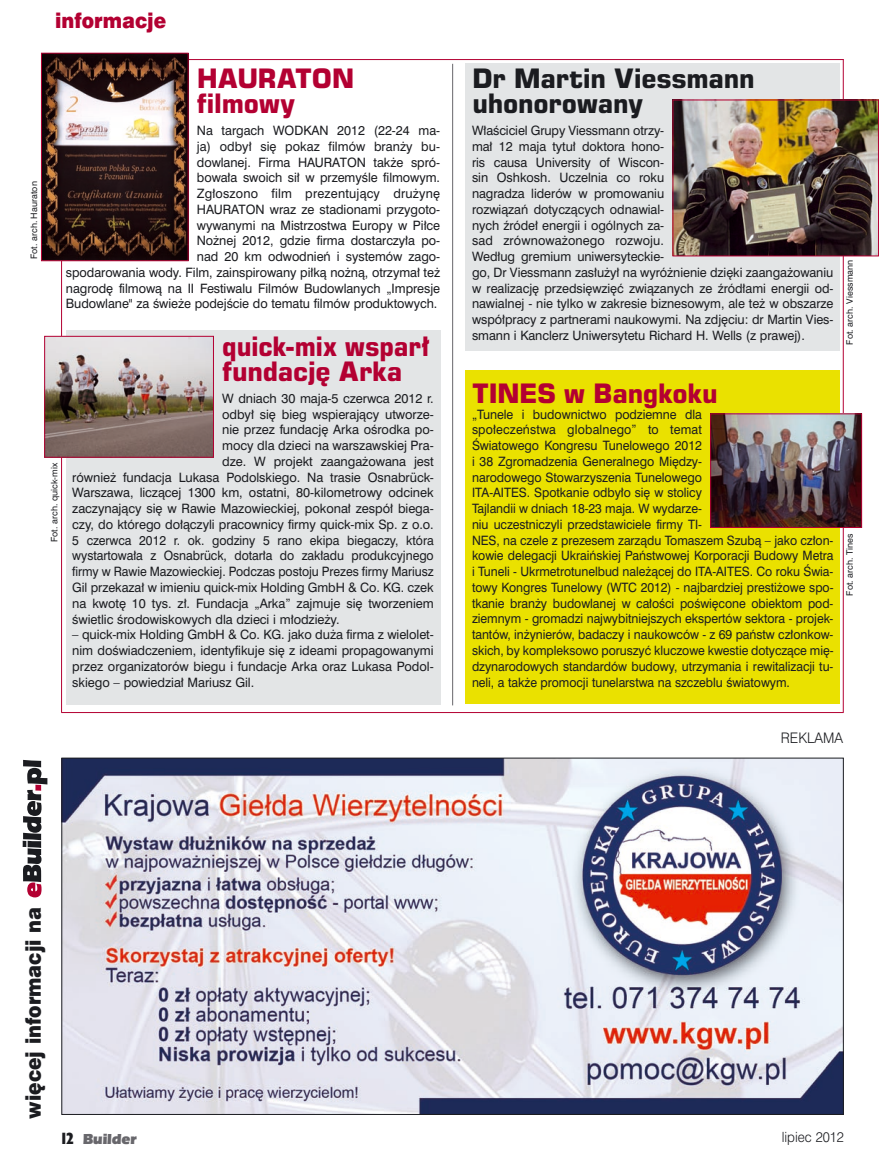
<style>
.page{position:relative;width:893px;height:1170px;background:#fff}
.page>*{position:absolute;margin:0;border:0;box-sizing:border-box;transform-origin:0 0}
.t1{font:700 24.75px/25.5px "Square 721 PL";letter-spacing:-.02em;color:#b30032}
.t2{font:700 24.75px/25.5px "Square 721 PL";letter-spacing:-.02em;color:#1b1c20}
.t3{font:700 24.75px/25.5px "Square 721 PL";letter-spacing:-.02em;color:#b30032;scale:.95 1}
.t4{font:19.5px "Swis 721 Blk PL";color:#1b1c20;scale:.9 1}
.t5{font:19.5px "Swis 721 Blk PL";color:#b30032;scale:.9 1}
.t6{font:15px "Eras Itc PEE Ultr";letter-spacing:.025em;color:#68676c;scale:.96 1}
.t7{font:13.5px "Swis 721 Lt PL";color:#1b1c20;scale:.96 1}
.t8{font:13.05px "Swis 721 Lt PL";color:#1b1c20;scale:.95 1}
.t9{font:12px/15.8px "Swis 721 PL";letter-spacing:-.005em;color:#1b1c20;text-align:right}
.t10{font:12px/15.8px "Swis 721 PL";letter-spacing:-.005em;color:#1b1c20;scale:.96 1}
.t11{font:12px "Swis 721 PL";letter-spacing:-.005em;color:#1b1c20;scale:.95 1}
.t12{font:8.25px "Swis 721 PL";letter-spacing:.01em;color:#1b1c20}
.s1{font-family:"Humanst 521 X Bd Cn PL";color:#1b1c20}
</style>
<div class="page">
<svg style="left:23px;top:759px;width:24px;height:138px"></svg>
<hr style="left:61px;top:59px;width:1px;height:653px;background:#b30032">
<hr style="left:843px;top:59px;width:1px;height:653px;background:#b30032">
<hr style="left:61px;top:712px;width:783px;height:1px;background:#b30032">
<hr style="left:61px;top:59px;width:783px;height:1px;background:#b30032">
<img style="left:64px;top:759px;width:778px;height:353px">
<div style="left:466px;top:370px;width:374px;height:334px;background:#eae100"></div>
<div style="left:466px;top:64px;width:374px;height:287px;background:#e3e5e6"></div>
<hr style="left:452px;top:64px;width:1px;height:641px;background:#68676c">
<img style="left:43px;top:55px;width:143px;height:204px">
<div style="left:41px;top:53px;width:147px;height:208px;border:1px solid #b30032"></div>
<img style="left:675px;top:102px;width:202px;height:152px">
<img style="left:712px;top:415px;width:148px;height:110px">
<div style="left:710px;top:413px;width:152px;height:114px;border:1px solid #b30032"></div>
<div style="left:66px;top:331px;width:374px;height:374px;background:#e3e5e6"></div>
<img style="left:46px;top:338px;width:166px;height:117px">
<div style="left:44px;top:336px;width:170px;height:121px;border:1px solid #b30032"></div>
<h2 class="t5" style="left:55px;top:7px;width:125px">informacje</h2>
<p class="t12" style="left:29px;top:259px;width:79px;rotate:-90deg">Fot. arch. Hauraton</p>
<h1 class="t1" style="left:197px;top:65px;width:159px">HAURATON filmowy</h1>
<p class="t9" style="left:66px;top:122px;width:376px">Na targach WODKAN 2012 (22-24 ma-<br>ja) odbył się pokaz filmów branży bu-<br>dowlanej. Firma HAURATON także spró-<br>bowała swoich sił w przemyśle filmowym.<br>Zgłoszono film prezentujący drużynę<br>HAURATON wraz ze stadionami przygoto-<br>wywanymi na Mistrzostwa Europy w Piłce<br>Nożnej 2012, gdzie firma dostarczyła po-<br>nad 20 km odwodnień i systemów zago-<br>spodarowania wody. Film, zainspirowany piłką nożną, otrzymał też nagrodę filmową na II Festiwalu Filmów Budowlanych „Impresje Budowlane" za świeże podejście do tematu filmów produktowych.</p>
<p class="t12" style="left:49px;top:542px;width:81px;rotate:-90deg">Fot. arch. quick-mix</p>
<h1 class="t3" style="left:222px;top:333px;width:220px">quick-mix wsparł fundację Arka</h1>
<p class="t9" style="left:222px;top:390px;width:213px">W dniach 30 maja-5 czerwca 2012 r.</p>
<p class="t9" style="left:222px;top:406px;width:213px">odbył się bieg wspierający utworze-</p>
<p class="t9" style="left:222px;top:422px;width:213px">nie przez fundację Arka ośrodka po-</p>
<p class="t9" style="left:222px;top:437px;width:213px">mocy dla dzieci na warszawskiej Pra-</p>
<p class="t9" style="left:222px;top:453px;width:213px">dze. W projekt zaangażowana jest</p>
<p class="t9" style="left:72px;top:469px;width:363px">również fundacja Lukasa Podolskiego. Na trasie Osnabrück-</p>
<p class="t9" style="left:72px;top:485px;width:363px">Warszawa, liczącej 1300 km, ostatni, 80-kilometrowy odcinek</p>
<p class="t9" style="left:72px;top:500px;width:363px">zaczynający się w Rawie Mazowieckiej, pokonał zespół biega-</p>
<p class="t9" style="left:72px;top:516px;width:363px">czy, do którego dołączyli pracownicy firmy quick-mix Sp. z o.o.</p>
<p class="t11" style="left:72px;top:532px;width:382px">5 czerwca 2012 r. ok. godziny 5 rano ekipa biegaczy, która</p>
<p class="t11" style="left:72px;top:548px;width:382px">wystartowała z Osnabrück, dotarła do zakładu produkcyjnego</p>
<p class="t11" style="left:72px;top:563px;width:382px">firmy w Rawie Mazowieckiej. Podczas postoju Prezes firmy Mariusz</p>
<p class="t9" style="left:72px;top:579px;width:363px">Gil przekazał w imieniu quick-mix Holding GmbH &amp; Co. KG. czek</p>
<p class="t9" style="left:72px;top:595px;width:363px">na kwotę 10 tys. zł. Fundacja „Arka” zajmuje się tworzeniem</p>
<p class="t9" style="left:72px;top:611px;width:269px">świetlic środowiskowych dla dzieci i młodzieży.</p>
<p class="t9" style="left:72px;top:626px;width:363px;text-align:justify">– quick-mix Holding GmbH &amp; Co. KG. jako duża firma z wielolet&shy;nim doświadczeniem, identyfikuje się z ideami propagowanymi przez organizatorów biegu i fundacje Arka oraz Lukasa Podol&shy;skiego – powiedział Mariusz Gil.</p>
<h1 class="t2" style="left:472px;top:65px;width:285px">Dr Martin Viessmann uhonorowany</h1>
<p class="t9" style="left:472px;top:122px;width:363px;text-align:left">Właściciel Grupy Viessmann otrzy-<br>mał 12 maja tytuł doktora hono-<br>ris causa University of Wiscon-<br>sin Oshkosh. Uczelnia co roku<br>nagradza liderów w promowaniu<br>rozwiązań dotyczących odnawial-<br>nych źródeł energii i ogólnych za-<br>sad zrównoważonego rozwoju.<br>Według gremium uniwersyteckie-<br>go, Dr Viessmann zasłużył na wyróżnienie dzięki zaangażowaniu w realizację przedsięwzięć związanych ze źródłami energii od&shy;nawialnej - nie tylko w zakresie biznesowym, ale też w obszarze współpracy z partnerami naukowymi. Na zdjęciu: dr Martin Vies&shy;smann i Kanclerz Uniwersytetu Richard H. Wells (z prawej).</p>
<p class="t12" style="left:844px;top:344px;width:86px;rotate:-90deg">Fot. arch. Viessmann</p>
<h1 class="t1" style="left:472px;top:380px;width:248px">TINES w Bangkoku</h1>
<p class="t10" style="left:472px;top:406px;width:378px">„Tunele i budownictwo podziemne dla<br>społeczeństwa globalnego” to temat<br>Światowego Kongresu Tunelowego 2012<br>i 38 Zgromadzenia Generalnego Między-<br>narodowego Stowarzyszenia Tunelowego<br>ITA-AITES. Spotkanie odbyło się w stolicy<br>Tajlandii w dniach 18-23 maja. W wydarze-<br>niu uczestniczyli przedstawiciele firmy TI-<br>NES, na czele z prezesem zarządu Tomaszem Szubą – jako człon&shy;kowie delegacji Ukraińskiej Państwowej Korporacji Budowy Metra i Tuneli - Ukrmetrotunelbud należącej do ITA-AITES. Co roku Świa&shy;towy Kongres Tunelowy (WTC 2012) - najbardziej prestiżowe spo&shy;tkanie branży budowlanej w całości poświęcone obiektom pod&shy;ziemnym - gromadzi najwybitniejszych ekspertów sektora - projek&shy;tantów, inżynierów, badaczy i naukowców - z 69 państw członkow&shy;skich, by kompleksowo poruszyć kluczowe kwestie dotyczące mię&shy;dzynarodowych standardów budowy, utrzymania i rewitalizacji tu&shy;neli, a także promocji tunelarstwa na szczeblu światowym.</p>
<p class="t12" style="left:844px;top:595px;width:64px;rotate:-90deg">Fot. arch. Tines</p>
<p class="t7" style="left:781px;top:728px;width:66px">REKLAMA</p>
<h2 class="t4" style="left:21px;top:1118px;width:237px;rotate:-90deg">więcej informacji na</h2>
<p class="t6" style="left:62px;top:1131px;width:79px"><span class="s1">12</span> Builder</p>
<p class="t8" style="left:782px;top:1128px;width:67px">lipiec 2012</p>
</div>
